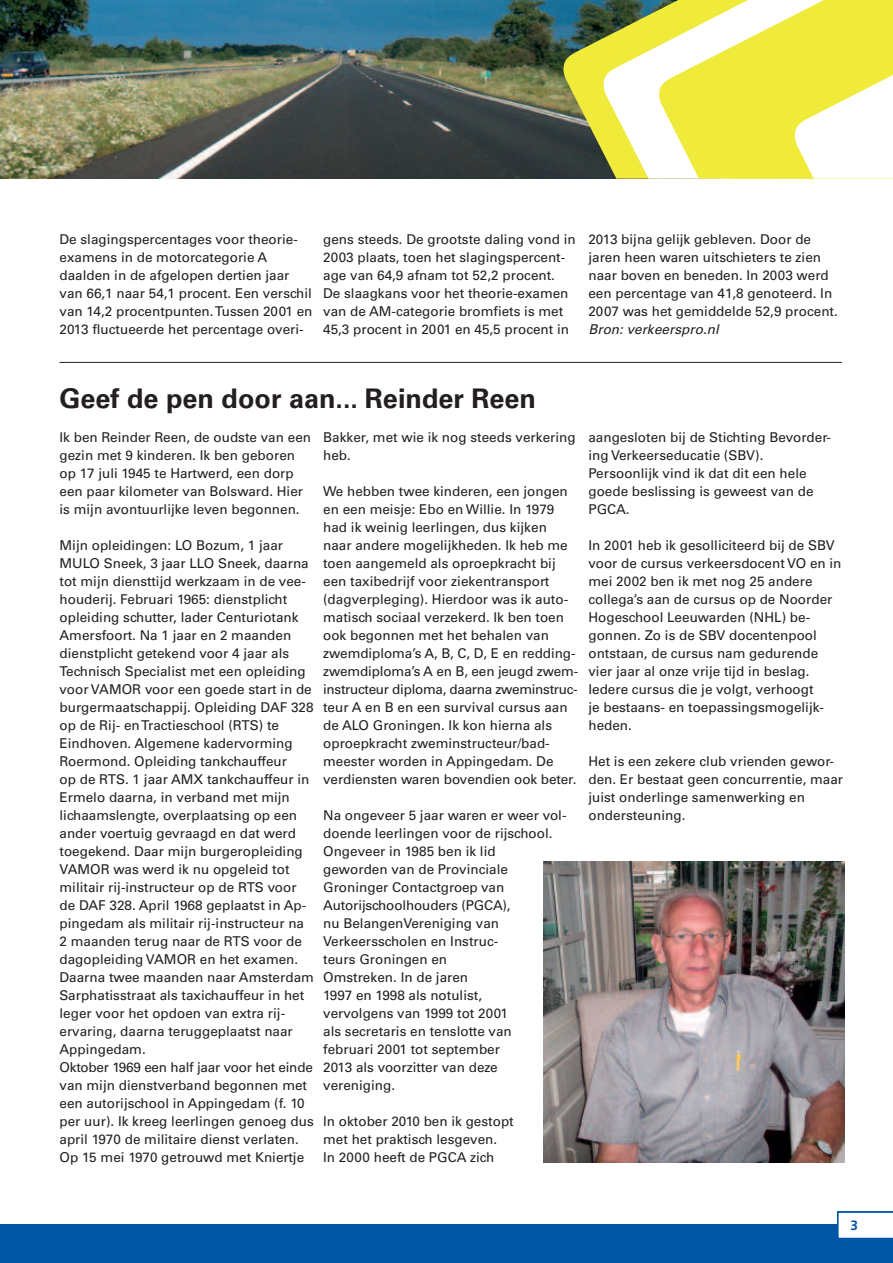
<style>
.page{position:relative;width:893px;height:1263px;background:#fff}
.page>*{position:absolute;margin:0;border:0;box-sizing:border-box;transform-origin:0 0}
.t1{font:700 27px "Univers LT Std";color:#231f20}
.t2{font:13.5px/18px "Univers LT Std";color:#231f20}
.t3{font:italic 13.5px "Univers LT Std";color:#231f20}
.t4{font:700 13.5px "Frutiger LT Std";color:#0155a5}
</style>
<div class="page">
<div style="left:0;top:1225px;width:893px;height:38px;background:#0155a5"></div>
<svg style="left:838px;top:1212px;width:55px;height:26px"></svg>
<img style="left:0;top:0;width:562px;height:179px">
<img style="left:562px;top:0;width:40px;height:179px">
<svg style="left:602px;top:0;width:56px;height:179px"></svg>
<svg style="left:658px;top:0;width:235px;height:179px"></svg>
<hr style="left:60px;top:362px;width:782px;height:1px;background:#231f20">
<img style="left:543px;top:861px;width:301px;height:302px">
<p class="t2" style="left:60px;top:231px;width:254px">De slagingspercentages voor theorie&shy;examens in de motorcategorie A daalden in de afgelopen dertien jaar van 66,1 naar 54,1 procent. Een verschil van 14,2 procentpunten.Tussen 2001 en 2013 fluctueerde het percentage overi-</p>
<p class="t2" style="left:323px;top:231px;width:254px">gens steeds. De grootste daling vond in 2003 plaats, toen het slagingspercent&shy;age van 64,9 afnam tot 52,2 procent.<br>De slaagkans voor het theorie-examen van de AM-categorie bromfiets is met 45,3 procent in 2001 en 45,5 procent in</p>
<p class="t2" style="left:588px;top:231px;width:251px">2013 bijna gelijk gebleven. Door de jaren heen waren uitschieters te zien naar boven en beneden. In 2003 werd een percentage van 41,8 genoteerd. In 2007 was het gemiddelde 52,9 procent.</p>
<p class="t3" style="left:588px;top:324px;width:132px">Bron: verkeerspro.nl</p>
<h1 class="t1" style="left:60px;top:389px;width:478px">Geef de pen door aan... Reinder Reen</h1>
<p class="t2" style="left:60px;top:429px;width:253px">Ik ben Reinder Reen, de oudste van een gezin met 9 kinderen. Ik ben geboren op 17 juli 1945 te Hartwerd, een dorp een paar kilometer van Bolsward. Hier is mijn avontuurlijke leven begonnen.</p>
<p class="t2" style="left:60px;top:537px;width:256px">Mijn opleidingen: LO Bozum, 1 jaar MULO Sneek, 3 jaar LLO Sneek, daarna tot mijn diensttijd werkzaam in de vee&shy;houderij. Februari 1965: dienstplicht opleiding schutter, lader Centuriotank Amersfoort. Na 1 jaar en 2 maanden dienstplicht getekend voor 4 jaar als Technisch Specialist met een opleiding voor VAMOR voor een goede start in de burgermaatschappij. Opleiding DAF 328 op de Rij- enTractieschool (RTS) te Eindhoven. Algemene kadervorming Roermond. Opleiding tankchauffeur<br>op de RTS. 1 jaar AMX tankchauffeur in Ermelo daarna, in verband met mijn lichaamslengte, overplaatsing op een ander voertuig gevraagd en dat werd toegekend. Daar mijn burgeropleiding VAMOR was werd ik nu opgeleid tot militair rij-instructeur op de RTS voor de DAF 328. April 1968 geplaatst in Ap&shy;pingedam als militair rij-instructeur na 2 maanden terug naar de RTS voor de dagopleiding VAMOR en het examen.<br>Daarna twee maanden naar Amsterdam Sarphatisstraat als taxichauffeur in het leger voor het opdoen van extra rij&shy;ervaring, daarna teruggeplaatst naar Appingedam.<br>Oktober 1969 een half jaar voor het einde van mijn dienstverband begonnen met een autorijschool in Appingedam (f. 10 per uur). Ik kreeg leerlingen genoeg dus april 1970 de militaire dienst verlaten.<br>Op 15 mei 1970 getrouwd met Kniertje</p>
<p class="t2" style="left:323px;top:429px;width:254px">Bakker, met wie ik nog steeds verkering heb.</p>
<p class="t2" style="left:323px;top:483px;width:257px">We hebben twee kinderen, een jongen en een meisje: Ebo en Willie. In 1979 had ik weinig leerlingen, dus kijken naar andere mogelijkheden. Ik heb me toen aangemeld als oproepkracht bij een taxibedrijf voor ziekentransport (dagverpleging). Hierdoor was ik auto&shy;matisch sociaal verzekerd. Ik ben toen ook begonnen met het behalen van zwemdiploma’s A, B, C, D, E en redding&shy;zwemdiploma’s A en B, een jeugd zwem&shy;instructeur diploma, daarna zweminstruc&shy;teur A en B en een survival cursus aan de ALO Groningen. Ik kon hierna als oproepkracht zweminstructeur/bad&shy;meester worden in Appingedam. De verdiensten waren bovendien ook beter.</p>
<p class="t2" style="left:323px;top:807px;width:245px">Na ongeveer 5 jaar waren er weer vol&shy;doende leerlingen voor de rijschool.<br>Ongeveer in 1985 ben ik lid<br>geworden van de Provinciale<br>Groninger Contactgroep van<br>Autorijschoolhouders (PGCA),<br>nu BelangenVereniging van<br>Verkeersscholen en Instruc-<br>teurs Groningen en<br>Omstreken. In de jaren<br>1997 en 1998 als notulist,<br>vervolgens van 1999 tot 2001<br>als secretaris en tenslotte van<br>februari 2001 tot september<br>2013 als voorzitter van deze vereniging.</p>
<p class="t2" style="left:323px;top:1113px;width:192px">In oktober 2010 ben ik gestopt met het praktisch lesgeven.<br>In 2000 heeft de PGCA zich</p>
<p class="t2" style="left:588px;top:429px;width:244px">aangesloten bij de Stichting Bevorder&shy;ing Verkeerseducatie (SBV).<br>Persoonlijk vind ik dat dit een hele goede beslissing is geweest van de<br>PGCA.</p>
<p class="t2" style="left:588px;top:537px;width:255px">In 2001 heb ik gesolliciteerd bij de SBV voor de cursus verkeersdocent VO en in mei 2002 ben ik met nog 25 andere collega’s aan de cursus op de Noorder Hogeschool Leeuwarden (NHL) be&shy;gonnen. Zo is de SBV docentenpool ontstaan, de cursus nam gedurende vier jaar al onze vrije tijd in beslag.<br>Iedere cursus die je volgt, verhoogt<br>je bestaans- en toepassingsmogelijk&shy;heden.</p>
<p class="t2" style="left:588px;top:753px;width:256px">Het is een zekere club vrienden gewor&shy;den. Er bestaat geen concurrentie, maar juist onderlinge samenwerking en ondersteuning.</p>
<p class="t4" style="left:850px;top:1219px;width:9px">3</p>
</div>
